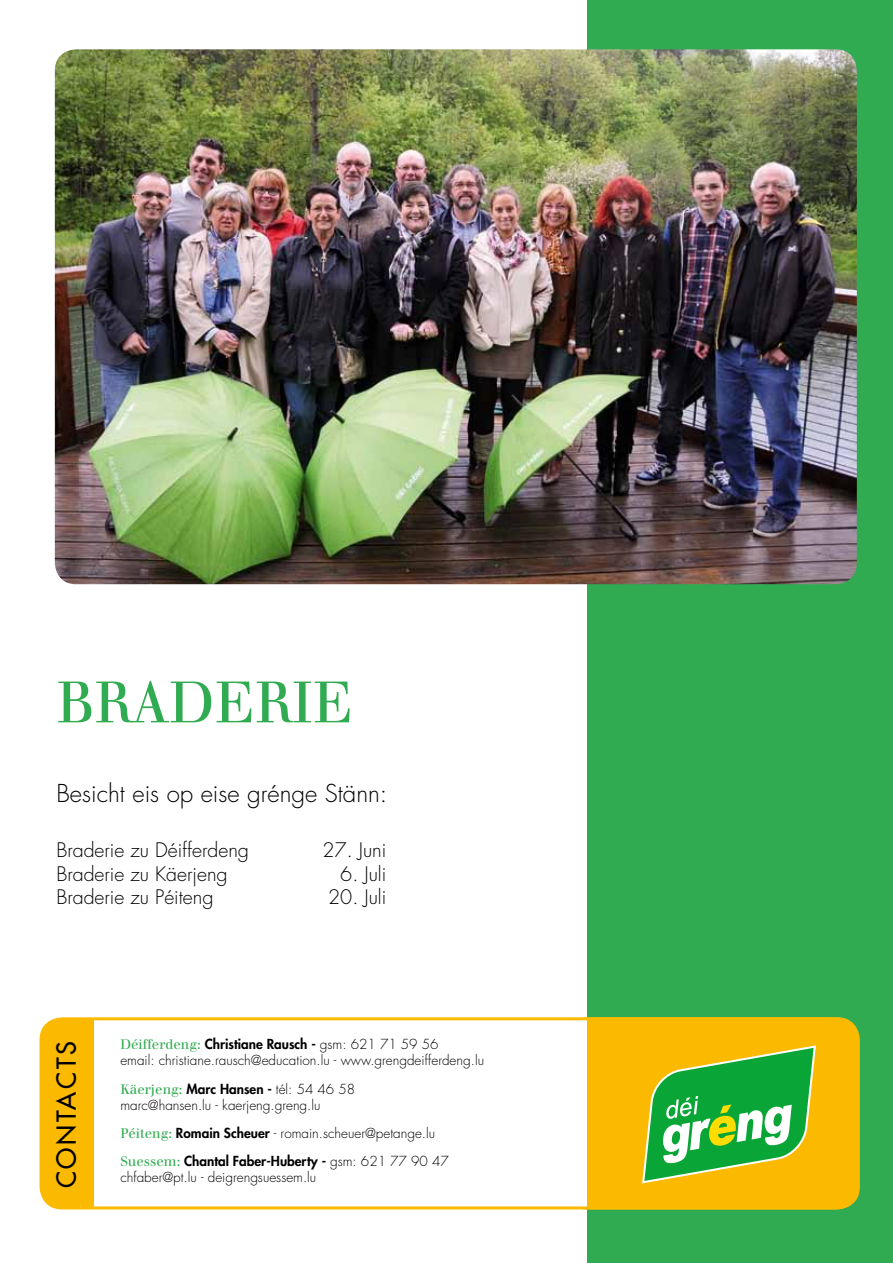
<style>
.page{position:relative;width:893px;height:1263px;background:#fff}
.page>*{position:absolute;margin:0;border:0;box-sizing:border-box;transform-origin:0 0}
.t1{font:57px "Justus Oldstyle";color:#31ab52}
.t2{font:500 25.5px "Futura Std";letter-spacing:.11em;color:#000}
.t3{font:300 24px "Futura Std";color:#000}
.t4{font:300 19.5px "Futura Std";color:#000}
.t5{font:300 13.5px "Futura Std";color:#000}
.t6{font:800 13.5px "Futura Std";color:#000}
.s1{font-family:"Justus Oldstyle";font-weight:400;color:#31ab52}
.s2{font-weight:300}
.s3{font-weight:800}
</style>
<div class="page">
<div style="left:587px;top:0;width:306px;height:1263px;background:#31ab52"></div>
<div style="left:40px;top:1017px;width:820px;height:192px;border:3px solid #fbba00;border-radius:21px"></div>
<div style="left:41px;top:1019px;width:53px;height:189px;background:#fbba00;border-radius:21px"></div>
<div style="left:81px;top:1019px;width:13px;height:189px;background:#fbba00"></div>
<svg style="left:577px;top:1017px;width:281px;height:192px;background:#fabe10"></svg>
<img style="left:55px;top:49px;width:802px;height:535px">
<svg style="left:642px;top:1045px;width:174px;height:138px;background:#77b841"></svg>
<p class="t1" style="left:56px;top:668px;width:298px">BRADERIE</p>
<p class="t3" style="left:56px;top:778px;width:332px">Besicht eis op eise grénge Stänn:</p>
<p class="t4" style="left:56px;top:838px;width:194px">Braderie zu Déifferdeng</p>
<p class="t4" style="left:322px;top:838px;width:65px">27. Juni</p>
<p class="t4" style="left:56px;top:862px;width:173px">Braderie zu Käerjeng</p>
<p class="t4" style="left:340px;top:862px;width:48px">6. Juli</p>
<p class="t4" style="left:56px;top:885px;width:159px">Braderie zu Péiteng</p>
<p class="t4" style="left:328px;top:885px;width:60px">20. Juli</p>
<p class="t2" style="left:51px;top:1188px;width:149px;rotate:-90deg">CONTACTS</p>
<p class="t6" style="left:120px;top:1035px;width:320px"><span class="s1">Déifferdeng:</span> Christiane Rausch - <span class="s2">gsm: 621 71 59 56</span></p>
<p class="t5" style="left:120px;top:1052px;width:365px">email: christiane.rausch@education.lu - www.grengdeifferdeng.lu</p>
<p class="t6" style="left:120px;top:1080px;width:236px"><span class="s1">Käerjeng:</span> Marc Hansen - <span class="s2">tél: 54 46 58</span></p>
<p class="t5" style="left:120px;top:1096px;width:202px">marc@hansen.lu - kaerjeng.greng.lu</p>
<p class="t5" style="left:120px;top:1125px;width:316px"><span class="s1">Péiteng:</span> <span class="s3">Romain Scheuer</span> - romain.scheuer@petange.lu</p>
<p class="t6" style="left:120px;top:1152px;width:330px"><span class="s1">Suessem:</span> Chantal Faber-Huberty - <span class="s2">gsm: 621 77 90 47</span></p>
<p class="t5" style="left:120px;top:1169px;width:197px">chfaber@pt.lu - deigrengsuessem.lu</p>
</div>
